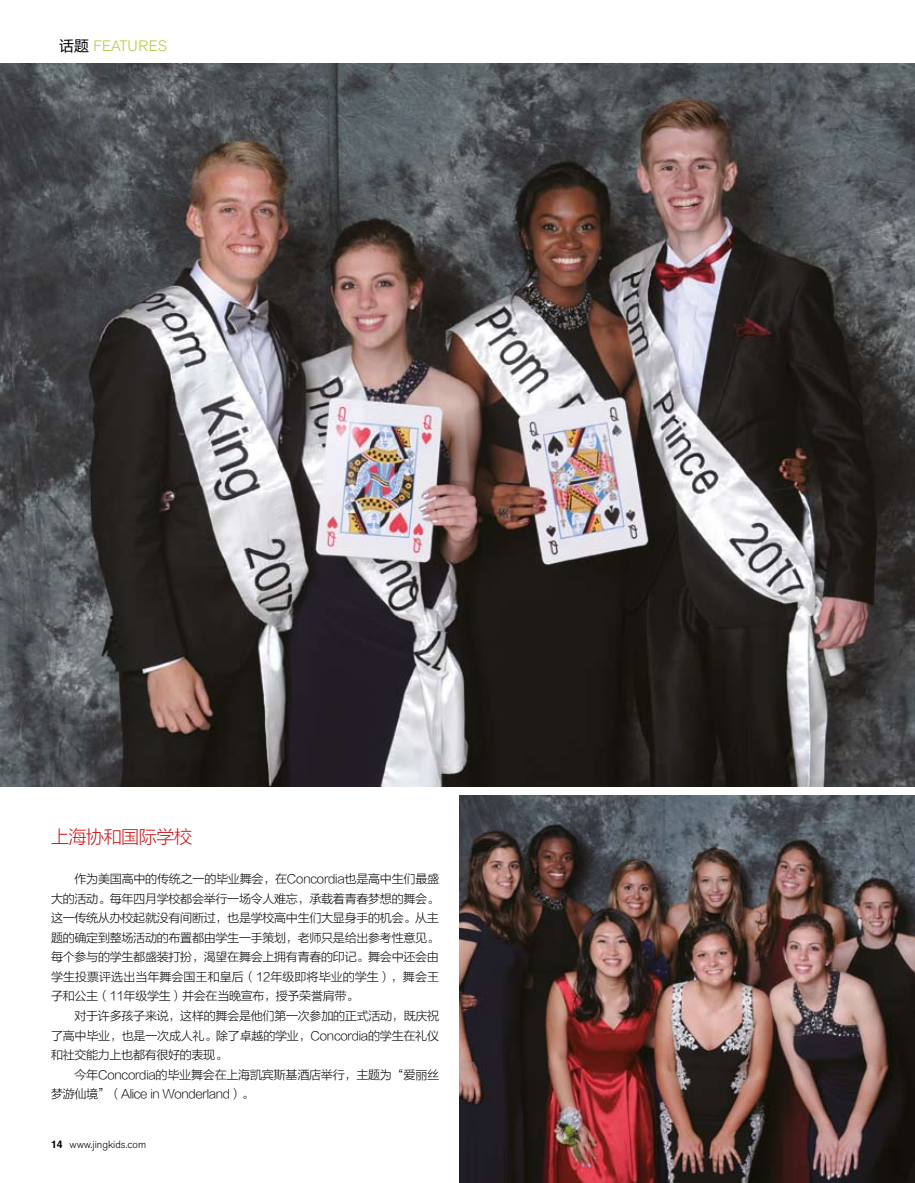
<style>
.page{position:relative;width:915px;height:1183px;background:#fff}
.page>*{position:absolute;margin:0;border:0;box-sizing:border-box;transform-origin:0 0}
.t1{font:18px "FZLTXHK GBK1 0";letter-spacing:-.025em;color:#cd1316}
.t2{font:300 15px "Akzidenz Grotesk BE";letter-spacing:.02em;color:#b1cd42}
.t3{font:12px/19.5px "FZLTXHK GBK1 0";letter-spacing:-.02em;color:#000;text-align:justify}
.t4{font:300 10.5px "Akzidenz Grotesk BE";color:#000}
.s1{font-family:"FZLTHJW GB1 0";font-weight:400;color:#000}
.s2{font-family:"Helvetica";font-weight:700}
</style>
<div class="page">
<img style="left:459px;top:795px;width:455px;height:387px">
<img style="left:0;top:64px;width:914px;height:722px">
<p class="t2" style="left:59px;top:37px;width:109px"><span class="s1">话题</span> features</p>
<h1 class="t1" style="left:51px;top:826px;width:142px">上海协和国际学校</h1>
<p class="t3" style="left:51px;top:869px;width:389px;text-indent:23px">作为美国高中的传统之一的毕业舞会，在Concordia也是高中生们最盛大的活动。每年四月学校都会举行一场令人难忘，承载着青春梦想的舞会。这一传统从办校起就没有间断过，也是学校高中生们大显身手的机会。从主题的确定到整场活动的布置都由学生一手策划，老师只是给出参考性意见。每个参与的学生都盛装打扮，渴望在舞会上拥有青春的印记。舞会中还会由学生投票评选出当年舞会国王和皇后（12年级即将毕业的学生），舞会王子和公主（11年级学生）并会在当晚宣布，授予荣誉肩带。</p>
<p class="t3" style="left:51px;top:1006px;width:389px;text-indent:23px">对于许多孩子来说，这样的舞会是他们第一次参加的正式活动，既庆祝了高中毕业，也是一次成人礼。除了卓越的学业，Concordia的学生在礼仪和社交能力上也都有很好的表现。</p>
<p class="t3" style="left:51px;top:1064px;width:389px;text-indent:23px">今年Concordia的毕业舞会在上海凯宾斯基酒店举行，主题为“爱丽丝梦游仙境”（Alice in Wonderland）。</p>
<p class="t4" style="left:51px;top:1137px;width:97px"><span class="s2">14</span> www.jingkids.com</p>
</div>
